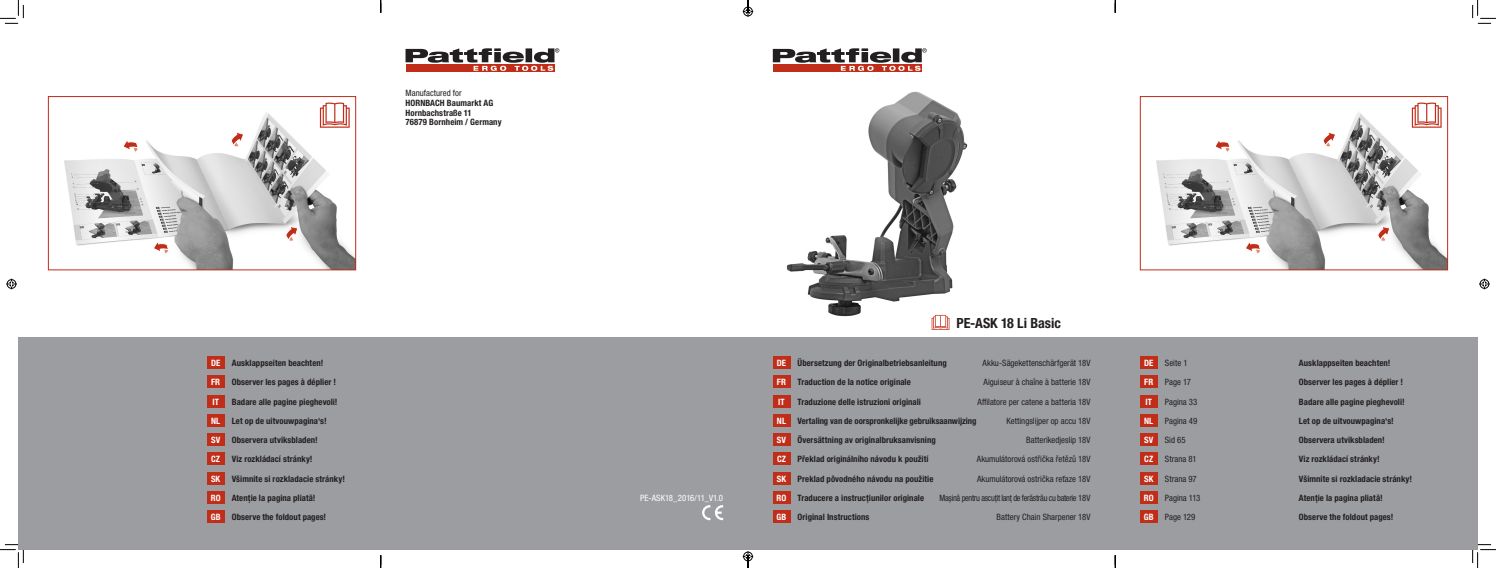
<style>
.page{position:relative;width:1496px;height:568px;background:#fff}
.page>*{position:absolute;margin:0;border:0;box-sizing:border-box;transform-origin:0 0}
.t1{font:700 condensed 14px "Helvetica Neue LTW1 G";letter-spacing:-.005em;color:#231f20}
.t2{font:700 condensed 8.75px "Helvetica Neue LTW1 G";letter-spacing:.005em;color:#231f20}
.t3{font:condensed 8.75px "Helvetica Neue LTW1 G";color:#231f20}
.t4{font:700 condensed 8.75px "Helvetica Neue LTW1 G";letter-spacing:.005em;color:#fff}
.t5{font:condensed 8.75px "Helvetica Neue LTW1 G";letter-spacing:-.035em;color:#231f20;scale:.95 1}
.t6{font:condensed 8.75px "Helvetica Neue LTW1 G";letter-spacing:.005em;color:#fff}
</style>
<div class="page">
<img style="left:787px;top:91px;width:181px;height:231px">
<div style="left:18px;top:337px;width:1459px;height:212px;background:#9b9da0"></div>
<div style="left:772px;top:65px;width:149px;height:7px;background:#c02d19"></div>
<svg style="left:772px;top:48px;width:154px;height:23px"></svg>
<div style="left:772px;top:356px;width:18px;height:13px;background:#c02d19"></div>
<div style="left:772px;top:433px;width:18px;height:13px;background:#c02d19"></div>
<div style="left:772px;top:395px;width:18px;height:12px;background:#c02d19"></div>
<div style="left:772px;top:472px;width:18px;height:12px;background:#c02d19"></div>
<div style="left:772px;top:375px;width:18px;height:13px;background:#c02d19"></div>
<div style="left:772px;top:452px;width:18px;height:13px;background:#c02d19"></div>
<div style="left:772px;top:414px;width:18px;height:12px;background:#c02d19"></div>
<div style="left:772px;top:491px;width:18px;height:12px;background:#c02d19"></div>
<div style="left:772px;top:510px;width:18px;height:13px;background:#c02d19"></div>
<svg style="left:702px;top:505px;width:21px;height:15px"></svg>
<div style="left:405px;top:65px;width:149px;height:7px;background:#c02d19"></div>
<svg style="left:405px;top:48px;width:154px;height:23px"></svg>
<img style="left:1156px;top:107px;width:289px;height:161px">
<div style="left:1139px;top:96px;width:308px;height:174px;border:1px solid #c02d19"></div>
<svg style="left:1376px;top:226px;width:14px;height:15px"></svg>
<svg style="left:1244px;top:241px;width:17px;height:14px"></svg>
<svg style="left:1322px;top:132px;width:14px;height:15px"></svg>
<svg style="left:1214px;top:139px;width:16px;height:14px"></svg>
<div style="left:1139px;top:356px;width:18px;height:13px;background:#c02d19"></div>
<div style="left:1139px;top:433px;width:18px;height:13px;background:#c02d19"></div>
<div style="left:1139px;top:395px;width:18px;height:12px;background:#c02d19"></div>
<div style="left:1139px;top:472px;width:18px;height:12px;background:#c02d19"></div>
<div style="left:1139px;top:375px;width:18px;height:13px;background:#c02d19"></div>
<div style="left:1139px;top:452px;width:18px;height:13px;background:#c02d19"></div>
<div style="left:1139px;top:414px;width:18px;height:12px;background:#c02d19"></div>
<div style="left:1139px;top:491px;width:18px;height:12px;background:#c02d19"></div>
<div style="left:1139px;top:510px;width:18px;height:13px;background:#c02d19"></div>
<div style="left:207px;top:356px;width:17px;height:13px;background:#c02d19"></div>
<div style="left:207px;top:433px;width:17px;height:13px;background:#c02d19"></div>
<div style="left:207px;top:395px;width:17px;height:12px;background:#c02d19"></div>
<div style="left:207px;top:472px;width:17px;height:12px;background:#c02d19"></div>
<div style="left:207px;top:375px;width:17px;height:13px;background:#c02d19"></div>
<div style="left:207px;top:452px;width:17px;height:13px;background:#c02d19"></div>
<div style="left:207px;top:414px;width:17px;height:12px;background:#c02d19"></div>
<div style="left:207px;top:491px;width:17px;height:12px;background:#c02d19"></div>
<div style="left:207px;top:510px;width:17px;height:13px;background:#c02d19"></div>
<img style="left:64px;top:107px;width:290px;height:161px">
<div style="left:48px;top:96px;width:308px;height:174px;border:1px solid #c02d19"></div>
<svg style="left:285px;top:226px;width:13px;height:15px"></svg>
<svg style="left:153px;top:241px;width:16px;height:14px"></svg>
<svg style="left:231px;top:132px;width:13px;height:15px"></svg>
<svg style="left:122px;top:139px;width:17px;height:14px"></svg>
<svg style="left:320px;top:102px;width:29px;height:26px"></svg>
<svg style="left:1411px;top:102px;width:30px;height:26px"></svg>
<svg style="left:931px;top:315px;width:18px;height:15px"></svg>
<svg style="left:0;top:0;width:24px;height:24px"></svg>
<svg style="left:0;top:544px;width:24px;height:24px"></svg>
<svg style="left:1472px;top:0;width:23px;height:24px"></svg>
<svg style="left:1471px;top:544px;width:24px;height:24px"></svg>
<svg style="left:6px;top:279px;width:11px;height:10px"></svg>
<svg style="left:1479px;top:279px;width:10px;height:10px"></svg>
<svg style="left:380px;top:0;width:1px;height:13px"></svg>
<svg style="left:380px;top:555px;width:1px;height:13px"></svg>
<svg style="left:742px;top:0;width:11px;height:17px"></svg>
<svg style="left:742px;top:551px;width:11px;height:17px"></svg>
<svg style="left:1114px;top:0;width:2px;height:13px"></svg>
<svg style="left:1114px;top:555px;width:2px;height:13px"></svg>
<p class="t3" style="left:405px;top:88px;width:58px">Manufactured for</p>
<p class="t2" style="left:405px;top:98px;width:89px">HORNBACH Baumarkt AG</p>
<p class="t2" style="left:405px;top:107px;width:68px">Hornbachstraße 11</p>
<p class="t2" style="left:405px;top:117px;width:97px">76879 Bornheim / Germany</p>
<p class="t1" style="left:956px;top:314px;width:106px">PE-ASK 18 Li Basic</p>
<p class="t4" style="left:211px;top:357px;width:11px">DE</p>
<p class="t4" style="left:211px;top:377px;width:11px">FR</p>
<p class="t4" style="left:212px;top:396px;width:8px">IT</p>
<p class="t4" style="left:211px;top:415px;width:11px">NL</p>
<p class="t4" style="left:211px;top:434px;width:11px">SV</p>
<p class="t4" style="left:211px;top:454px;width:10px">CZ</p>
<p class="t4" style="left:211px;top:473px;width:11px">SK</p>
<p class="t4" style="left:211px;top:492px;width:11px">RO</p>
<p class="t4" style="left:211px;top:511px;width:11px">GB</p>
<p class="t2" style="left:232px;top:357px;width:93px">Ausklappseiten beachten!</p>
<p class="t2" style="left:232px;top:377px;width:106px">Observer les pages à déplier !</p>
<p class="t2" style="left:232px;top:396px;width:107px">Badare alle pagine pieghevoli!</p>
<p class="t2" style="left:232px;top:415px;width:96px">Let op de uitvouwpagina‘s!</p>
<p class="t2" style="left:232px;top:434px;width:87px">Observera utviksbladen!</p>
<p class="t2" style="left:232px;top:454px;width:82px">Viz rozkládací stránky!</p>
<p class="t2" style="left:232px;top:473px;width:115px">Všimnite si rozkladacie stránky!</p>
<p class="t2" style="left:232px;top:492px;width:85px">Atenţie la pagina pliată!</p>
<p class="t2" style="left:232px;top:511px;width:96px">Observe the foldout pages!</p>
<p class="t6" style="left:640px;top:492px;width:85px">PE-ASK18_2016/11_V1.0</p>
<p class="t4" style="left:776px;top:357px;width:11px">DE</p>
<p class="t4" style="left:777px;top:377px;width:11px">FR</p>
<p class="t4" style="left:778px;top:396px;width:8px">IT</p>
<p class="t4" style="left:777px;top:415px;width:11px">NL</p>
<p class="t4" style="left:777px;top:434px;width:11px">SV</p>
<p class="t4" style="left:777px;top:454px;width:10px">CZ</p>
<p class="t4" style="left:776px;top:473px;width:11px">SK</p>
<p class="t4" style="left:776px;top:492px;width:11px">RO</p>
<p class="t4" style="left:776px;top:511px;width:11px">GB</p>
<p class="t2" style="left:797px;top:357px;width:151px">Übersetzung der Originalbetriebsanleitung</p>
<p class="t2" style="left:797px;top:377px;width:115px">Traduction de la notice originale</p>
<p class="t2" style="left:797px;top:396px;width:125px">Traduzione delle istruzioni originali</p>
<p class="t2" style="left:797px;top:415px;width:180px">Vertaling van de oorspronkelijke gebruiksaanwijzing</p>
<p class="t2" style="left:797px;top:434px;width:140px">Översättning av originalbruksanvisning</p>
<p class="t2" style="left:797px;top:454px;width:132px">Překlad originálního návodu k použití</p>
<p class="t2" style="left:797px;top:473px;width:137px">Preklad pôvodného návodu na použitie</p>
<p class="t2" style="left:797px;top:492px;width:128px">Traducere a instrucțiunilor originale</p>
<p class="t2" style="left:797px;top:511px;width:73px">Original Instructions</p>
<p class="t3" style="left:982px;top:358px;width:109px">Akku-Sägekettenschärfgerät 18V</p>
<p class="t3" style="left:983px;top:377px;width:108px">Aiguiseur à chaîne à batterie 18V</p>
<p class="t3" style="left:977px;top:396px;width:114px">Affilatore per catene a batteria 18V</p>
<p class="t3" style="left:1006px;top:415px;width:86px">Kettingslijper op accu 18V</p>
<p class="t3" style="left:1026px;top:435px;width:66px">Batterikedjeslip 18V</p>
<p class="t3" style="left:976px;top:454px;width:115px">Akumulátorová ostřička řetězů 18V</p>
<p class="t3" style="left:976px;top:473px;width:115px">Akumulátorová ostrička reťaze 18V</p>
<p class="t5" style="left:939px;top:492px;width:160px">Mașină pentru ascuțit lanț de ferăstrău cu baterie 18V</p>
<p class="t3" style="left:996px;top:512px;width:95px">Battery Chain Sharpener 18V</p>
<p class="t4" style="left:1144px;top:357px;width:11px">DE</p>
<p class="t4" style="left:1144px;top:377px;width:11px">FR</p>
<p class="t4" style="left:1145px;top:396px;width:8px">IT</p>
<p class="t4" style="left:1144px;top:415px;width:11px">NL</p>
<p class="t4" style="left:1144px;top:434px;width:11px">SV</p>
<p class="t4" style="left:1144px;top:454px;width:10px">CZ</p>
<p class="t4" style="left:1144px;top:473px;width:11px">SK</p>
<p class="t4" style="left:1143px;top:492px;width:11px">RO</p>
<p class="t4" style="left:1143px;top:511px;width:11px">GB</p>
<p class="t3" style="left:1164px;top:358px;width:24px">Seite 1</p>
<p class="t3" style="left:1164px;top:377px;width:28px">Page 17</p>
<p class="t3" style="left:1164px;top:396px;width:34px">Pagina 33</p>
<p class="t3" style="left:1164px;top:415px;width:34px">Pagina 49</p>
<p class="t3" style="left:1164px;top:435px;width:22px">Sid 65</p>
<p class="t3" style="left:1164px;top:454px;width:33px">Strana 81</p>
<p class="t3" style="left:1164px;top:473px;width:33px">Strana 97</p>
<p class="t3" style="left:1164px;top:492px;width:37px">Pagina 113</p>
<p class="t3" style="left:1164px;top:512px;width:32px">Page 129</p>
<p class="t2" style="left:1298px;top:357px;width:93px">Ausklappseiten beachten!</p>
<p class="t2" style="left:1298px;top:377px;width:106px">Observer les pages à déplier !</p>
<p class="t2" style="left:1298px;top:396px;width:107px">Badare alle pagine pieghevoli!</p>
<p class="t2" style="left:1298px;top:415px;width:96px">Let op de uitvouwpagina‘s!</p>
<p class="t2" style="left:1298px;top:434px;width:87px">Observera utviksbladen!</p>
<p class="t2" style="left:1298px;top:454px;width:82px">Viz rozkládací stránky!</p>
<p class="t2" style="left:1298px;top:473px;width:115px">Všimnite si rozkladacie stránky!</p>
<p class="t2" style="left:1298px;top:492px;width:85px">Atenţie la pagina pliată!</p>
<p class="t2" style="left:1298px;top:511px;width:96px">Observe the foldout pages!</p>
</div>
